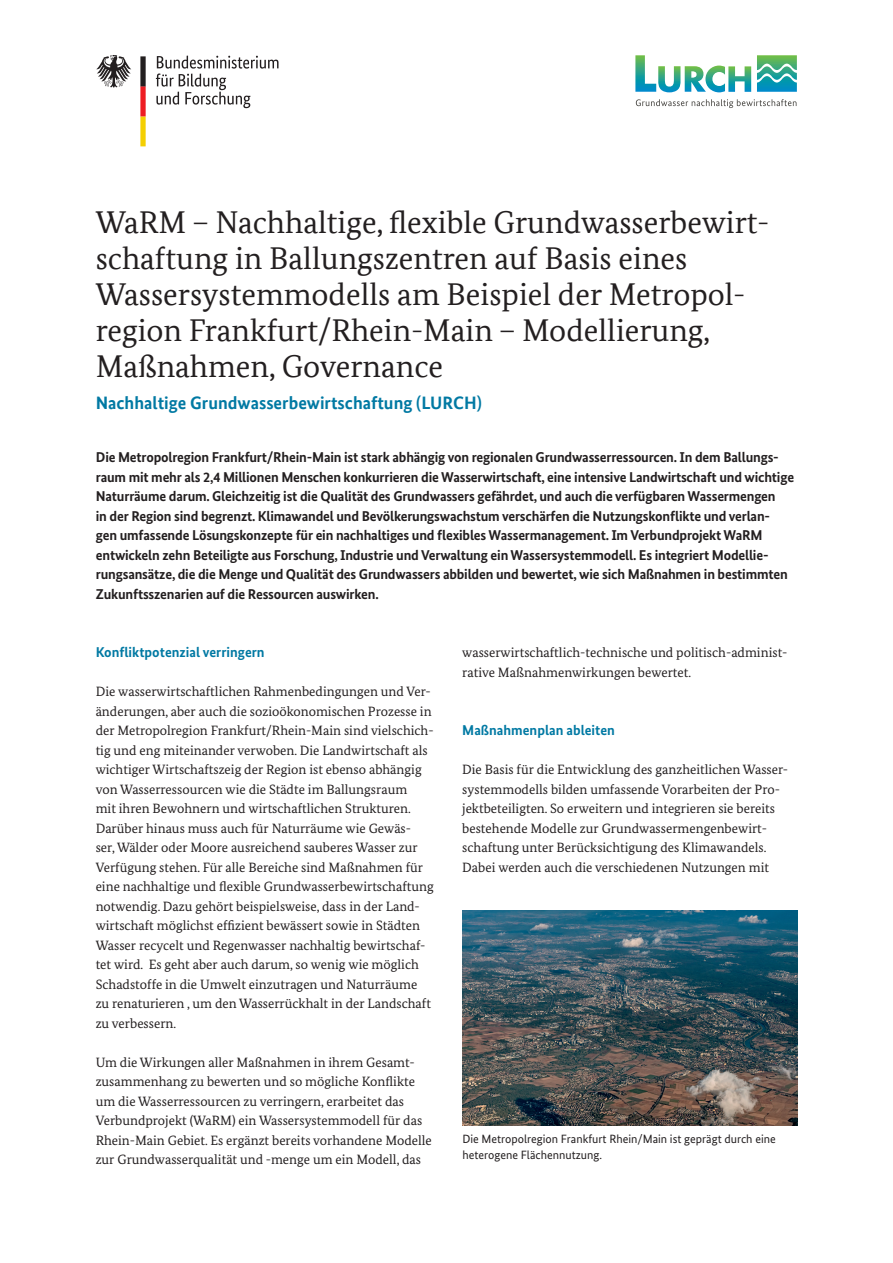
<style>
.page{position:relative;width:893px;height:1263px;background:#fff}
.page>*{position:absolute;margin:0;border:0;box-sizing:border-box;transform-origin:0 0}
.Headline{font:31.5px/36px "Bundes Serif Office";color:#231f20}
.Headline-2{font:700 18px "Bundes Sans Office";color:#0079a3}
.Vorspann{font:700 14.25px/19.5px "Bundes Sans";letter-spacing:-.015em;color:#231f20}
.Zwischentitel{font:700 14.25px "Bundes Sans";color:#0079a3}
.Fließtext{font:13.5px/19.5px "Bundes Serif";color:#231f20}
.Abb{font:12px "Bundes Sans";color:#231f20}
</style>
<div class="page">
<svg style="left:156px;top:56px;width:122px;height:52px"></svg>
<svg style="left:96px;top:55px;width:35px;height:33px"></svg>
<svg style="left:140px;top:56px;width:6px;height:90px"></svg>
<svg style="left:757px;top:55px;width:40px;height:37px"></svg>
<svg style="left:635px;top:55px;width:116px;height:37px"></svg>
<svg style="left:636px;top:99px;width:160px;height:9px"></svg>
<img style="left:462px;top:911px;width:335px;height:214px">
<h1 class="Headline" style="left:96px;top:204px;width:675px">WaRM – Nachhaltige, flexible Grundwasserbewirt&shy;schaftung in Ballungszentren auf Basis eines Wassersystemmodells am Beispiel der Metropol&shy;region Frankfurt/Rhein-Main – Modellierung, Maßnahmen, Governance</h1>
<h1 class="Headline-2" style="left:96px;top:393px;width:388px">Nachhaltige Grundwasserbewirtschaftung (LURCH)</h1>
<p class="Vorspann" style="left:96px;top:447px;width:700px">Die Metropolregion Frankfurt/Rhein-Main ist stark abhängig von regionalen Grundwasserressourcen. In dem Ballungs&shy;raum mit mehr als 2,4 Millionen Menschen konkurrieren die Wasserwirtschaft, eine intensive Landwirtschaft und wichtige Naturräume darum. Gleichzeitig ist die Qualität des Grundwassers gefährdet, und auch die verfügbaren Wassermengen<br>in der Region sind begrenzt. Klimawandel und Bevölkerungswachstum verschärfen die Nutzungskonflikte und verlan&shy;gen umfassende Lösungskonzepte für ein nachhaltiges und flexibles Wassermanagement. Im Verbundprojekt WaRM entwickeln zehn Beteiligte aus Forschung, Industrie und Verwaltung ein Wassersystemmodell. Es integriert Modellie&shy;rungsansätze, die die Menge und Qualität des Grundwassers abbilden und bewertet, wie sich Maßnahmen in bestimmten Zukunftsszenarien auf die Ressourcen auswirken.</p>
<h3 class="Zwischentitel" style="left:96px;top:644px;width:170px">Konfliktpotenzial verringern</h3>
<p class="Fließtext" style="left:96px;top:682px;width:340px">Die wasserwirtschaftlichen Rahmenbedingungen und Ver&shy;änderungen, aber auch die sozioökonomischen Prozesse in der Metropolregion Frankfurt/Rhein-Main sind vielschich&shy;tig und eng miteinander verwoben. Die Landwirtschaft als wichtiger Wirtschaftszeig der Region ist ebenso abhängig von Wasserressourcen wie die Städte im Ballungsraum<br>mit ihren Bewohnern und wirtschaftlichen Strukturen.<br>Darüber hinaus muss auch für Naturräume wie Gewäs&shy;ser, Wälder oder Moore ausreichend sauberes Wasser zur Verfügung stehen. Für alle Bereiche sind Maßnahmen für eine nachhaltige und flexible Grundwasserbewirtschaftung notwendig. Dazu gehört beispielsweise, dass in der Land&shy;wirtschaft möglichst effizient bewässert sowie in Städten Wasser recycelt und Regenwasser nachhaltig bewirtschaf&shy;tet wird. Es geht aber auch darum, so wenig wie möglich Schadstoffe in die Umwelt einzutragen und Naturräume zu renaturieren , um den Wasserrückhalt in der Landschaft zu verbessern.</p>
<p class="Fließtext" style="left:96px;top:1052px;width:338px">Um die Wirkungen aller Maßnahmen in ihrem Gesamt&shy;zusammenhang zu bewerten und so mögliche Konflikte um die Wasserressourcen zu verringern, erarbeitet das Verbundprojekt (WaRM) ein Wassersystemmodell für das Rhein-Main Gebiet. Es ergänzt bereits vorhandene Modelle zur Grundwasserqualität und -menge um ein Modell, das</p>
<p class="Fließtext" style="left:462px;top:643px;width:327px">wasserwirtschaftlich-technische und politisch-administ&shy;rative Maßnahmenwirkungen bewertet.</p>
<h3 class="Zwischentitel" style="left:462px;top:722px;width:154px">Maßnahmenplan ableiten</h3>
<p class="Fließtext" style="left:462px;top:760px;width:327px">Die Basis für die Entwicklung des ganzheitlichen Wasser&shy;systemmodells bilden umfassende Vorarbeiten der Pro&shy;jektbeteiligten. So erweitern und integrieren sie bereits bestehende Modelle zur Grundwassermengenbewirt&shy;schaftung unter Berücksichtigung des Klimawandels.<br>Dabei werden auch die verschiedenen Nutzungen mit</p>
<p class="Abb" style="left:462px;top:1131px;width:315px">Die Metropolregion Frankfurt Rhein/Main ist geprägt durch eine</p>
<p class="Abb" style="left:462px;top:1147px;width:141px">heterogene Flächennutzung.</p>
</div>
